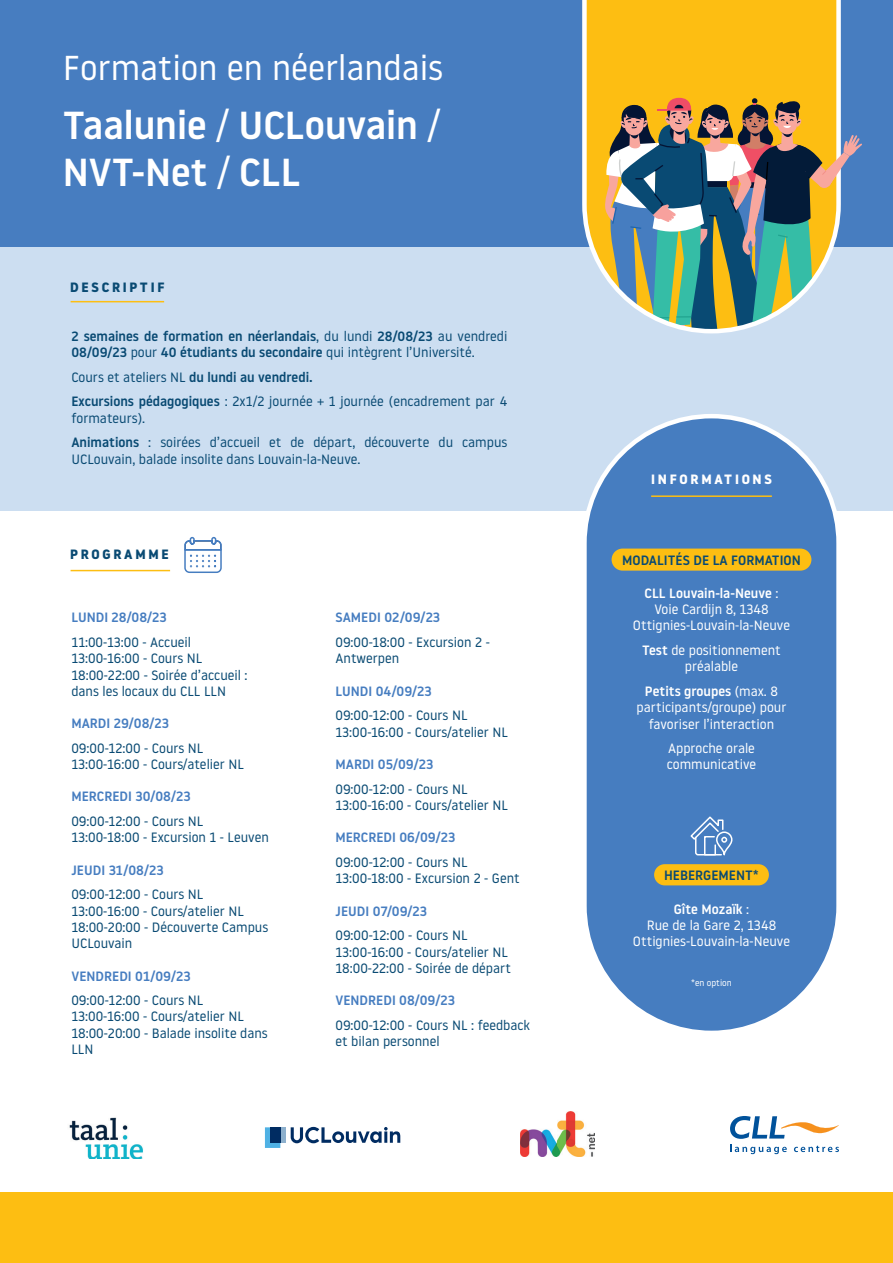
<style>
.page{position:relative;width:893px;height:1263px;background:#fff}
.page>*{position:absolute;margin:0;border:0;box-sizing:border-box;transform-origin:0 0}
.t1{font:500 39px/46.8px "Noway";color:#fff}
.t2{font:34.5px "Noway";color:#fff}
.t3{font:13.5px/16.2px "Noway";color:#094a73}
.t4{font:13.5px/16.2px "Noway";color:#fff;text-align:center}
.t5{font:500 13.5px "Noway";color:#467dc0}
.t6{font:500 13.5px/16.2px "Noway";color:#094a73}
.t7{font:700 13.5px "Noway";letter-spacing:.2em;color:#094a73}
.t8{font:700 13.5px "Noway";letter-spacing:.2em;color:#fff}
.t9{font:9px "Noway";color:#fff}
.s1{font-weight:400}
.s2{font-weight:500}
</style>
<div class="page">
<div style="left:0;top:246px;width:893px;height:265px;background:#ccdef1"></div>
<div style="left:0;top:0;width:893px;height:247px;background:#477dc0"></div>
<div style="left:584px;top:416px;width:255px;height:617px;background:#467dc0;border-radius:127px"></div>
<div style="left:582px;top:414px;width:259px;height:621px;border:4px solid #fff;border-radius:127px"></div>
<div style="left:612px;top:549px;width:199px;height:22px;background:#fdbe12;border-radius:11px"></div>
<svg style="left:582px;top:0;width:259px;height:333px;background:#f6c22f"></svg>
<hr style="left:71px;top:301px;width:93px;height:1px;background:#fdbe12">
<hr style="left:71px;top:570px;width:99px;height:1px;background:#fdbe12">
<hr style="left:651px;top:495px;width:121px;height:2px;background:#fdbe12">
<div style="left:0;top:1193px;width:893px;height:70px;background:#fdbe12"></div>
<div style="left:280px;top:1127px;width:6px;height:16px;background:#8db0cd"></div>
<svg style="left:265px;top:1127px;width:15px;height:21px"></svg>
<div style="left:270px;top:1127px;width:10px;height:16px;background:#002c62"></div>
<svg style="left:291px;top:1127px;width:109px;height:16px"></svg>
<svg style="left:730px;top:1116px;width:109px;height:38px"></svg>
<img style="left:69px;top:1117px;width:74px;height:42px">
<svg style="left:184px;top:536px;width:38px;height:37px"></svg>
<svg style="left:603px;top:98px;width:259px;height:233px"></svg>
<div style="left:654px;top:864px;width:115px;height:21px;background:#fdbe12;border-radius:11px"></div>
<svg style="left:690px;top:816px;width:43px;height:40px"></svg>
<img style="left:520px;top:1111px;width:74px;height:45px">
<h2 class="t2" style="left:63px;top:44px;width:382px">Formation en néerlandais</h2>
<h1 class="t1" style="left:63px;top:102px;width:379px">Taalunie <span class="s1">/</span> UCLouvain <span class="s1">/<br></span>NVT-Net <span class="s1">/</span> CLL</h1>
<p class="t7" style="left:70px;top:279px;width:96px">DESCRIPTIF</p>
<p class="t6" style="left:71px;top:328px;width:437px">2 semaines de formation en néerlandais<span class="s1">, du lundi</span> 28/08/23 <span class="s1">au vendredi<br></span>08/09/23 <span class="s1">pour</span> 40 étudiants du secondaire <span class="s1">qui intègrent l’Université.</span></p>
<p class="t3" style="left:71px;top:364px;width:437px;line-height:24.8px">Cours et ateliers NL <span class="s2">du lundi au vendredi.<br>Excursions pédagogiques</span> : 2x1/2 journée + 1 journée (encadrement par 4</p>
<p class="t3" style="left:71px;top:405px;width:437px;line-height:24.8px">formateurs).<br><span class="s2">Animations</span> : soirées d’accueil et de départ, découverte du campus</p>
<p class="t3" style="left:71px;top:450px;width:291px">UCLouvain, balade insolite dans Louvain-la-Neuve.</p>
<p class="t7" style="left:70px;top:546px;width:100px">PROGRAMME</p>
<p class="t5" style="left:71px;top:608px;width:97px">LUNDI 28/08/23</p>
<p class="t3" style="left:71px;top:634px;width:178px">11:00-13:00 - Accueil<br>13:00-16:00 - Cours NL<br>18:00-22:00 - Soirée d’accueil : dans les locaux du CLL LLN</p>
<p class="t5" style="left:71px;top:714px;width:99px">MARDI 29/08/23</p>
<p class="t3" style="left:71px;top:739px;width:174px">09:00-12:00 - Cours NL<br>13:00-16:00 - Cours/atelier NL</p>
<p class="t5" style="left:71px;top:787px;width:121px">MERCREDI 30/08/23</p>
<p class="t3" style="left:71px;top:813px;width:199px">09:00-12:00 - Cours NL<br>13:00-18:00 - Excursion 1 - Leuven</p>
<p class="t5" style="left:71px;top:861px;width:94px">JEUDI 31/08/23</p>
<p class="t3" style="left:71px;top:886px;width:198px">09:00-12:00 - Cours NL<br>13:00-16:00 - Cours/atelier NL<br>18:00-20:00 - Découverte Campus<br>UCLouvain</p>
<p class="t5" style="left:71px;top:966px;width:121px">VENDREDI 01/09/23</p>
<p class="t3" style="left:71px;top:992px;width:198px">09:00-12:00 - Cours NL<br>13:00-16:00 - Cours/atelier NL<br>18:00-20:00 - Balade insolite dans<br>LLN</p>
<p class="t5" style="left:335px;top:608px;width:106px">SAMEDI 02/09/23</p>
<p class="t3" style="left:335px;top:634px;width:156px">09:00-18:00 - Excursion 2 -<br>Antwerpen</p>
<p class="t5" style="left:335px;top:682px;width:98px">LUNDI 04/09/23</p>
<p class="t3" style="left:335px;top:707px;width:174px">09:00-12:00 - Cours NL<br>13:00-16:00 - Cours/atelier NL</p>
<p class="t5" style="left:335px;top:755px;width:99px">MARDI 05/09/23</p>
<p class="t3" style="left:335px;top:780px;width:174px">09:00-12:00 - Cours NL<br>13:00-16:00 - Cours/atelier NL</p>
<p class="t5" style="left:335px;top:828px;width:121px">MERCREDI 06/09/23</p>
<p class="t3" style="left:335px;top:854px;width:186px">09:00-12:00 - Cours NL<br>13:00-18:00 - Excursion 2 - Gent</p>
<p class="t5" style="left:335px;top:901px;width:93px">JEUDI 07/09/23</p>
<p class="t3" style="left:335px;top:927px;width:177px">09:00-12:00 - Cours NL<br>13:00-16:00 - Cours/atelier NL<br>18:00-22:00 - Soirée de départ</p>
<p class="t5" style="left:335px;top:991px;width:121px">VENDREDI 08/09/23</p>
<p class="t3" style="left:335px;top:1016px;width:196px">09:00-12:00 - Cours NL : feedback et bilan personnel</p>
<p class="t8" style="left:651px;top:472px;width:122px">INFORMATIONS</p>
<p class="t6" style="left:622px;top:552px;width:180px">MODALITÉS DE LA FORMATION</p>
<p class="t4" style="left:633px;top:585px;width:159px"><span class="s2">CLL Louvain-la-Neuve</span> :<br>Voie Cardijn 8, 1348<br>Ottignies-Louvain-la-Neuve</p>
<p class="t4" style="left:642px;top:642px;width:140px"><span class="s2">Test</span> de positionnement préalable</p>
<p class="t4" style="left:636px;top:683px;width:151px"><span class="s2">Petits groupes</span> (max. 8 participants/groupe) pour favoriser l’interaction</p>
<p class="t4" style="left:667px;top:740px;width:91px;text-align:left">Approche orale communicative</p>
<p class="t6" style="left:664px;top:867px;width:96px">HEBERGEMENT*</p>
<p class="t4" style="left:633px;top:900px;width:159px"><span class="s2">Gîte Mozaïk</span> :<br>Rue de la Gare 2, 1348<br>Ottignies-Louvain-la-Neuve</p>
<p class="t9" style="left:691px;top:976px;width:42px">*en option</p>
</div>
